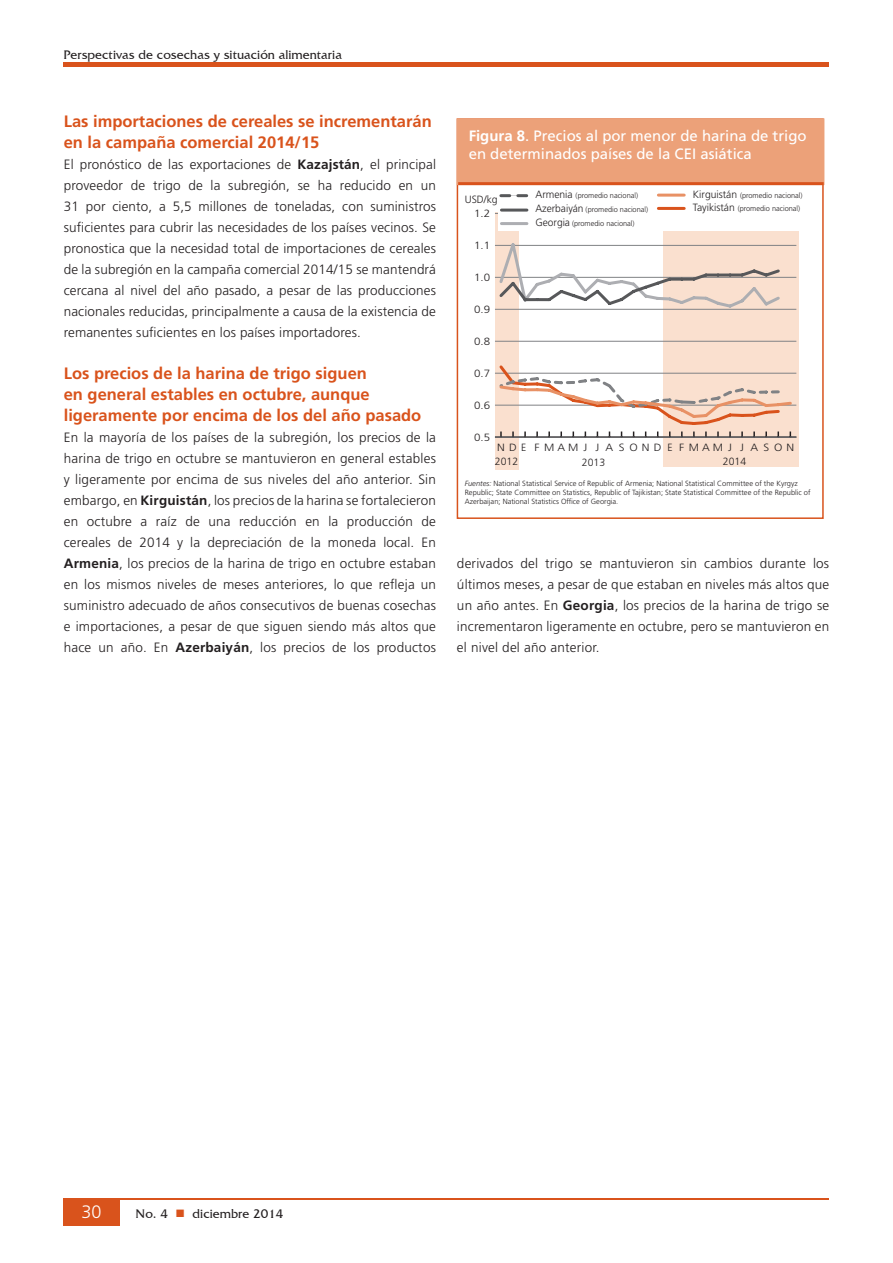
<style>
.page{position:relative;width:893px;height:1263px;background:#fff}
.page>*{position:absolute;margin:0;border:0;box-sizing:border-box;transform-origin:0 0}
.t1{font:300 18px "Frutiger LT Std";color:#fff}
.Heading3{font:700 16.5px/21px "Frutiger LT Std";color:#d9531c}
.t2{font:15px/18px "Frutiger LT Std";color:#fff}
.t3{font:300 15px "Frutiger LT Std";color:#fff}
.NewPara1{font:300 13.5px/21px "Frutiger LT Std";letter-spacing:.015em;color:#231f20;text-align:justify}
.t4{font:12.75px "Friz Quadrata IT Cby BT";color:#231f20}
.t5{font:300 10.5px/13.6px "Frutiger LT Std";letter-spacing:.375em;color:#231f20;scale:1.1 1}
.t6{font:300 10.5px "Frutiger LT Std";letter-spacing:.265em;color:#231f20;scale:1.1 1}
.t7{font:300 10.5px "Frutiger LT Std";letter-spacing:.265em;color:#231f20}
.t8{font:300 7.5px/9px "Frutiger LT Std";color:#231f20}
.s1{font-weight:700}
.s2{font-size:10.5px}
.s3{font-style:italic}
.s4{color:#d9531c}
</style>
<div class="page">
<hr style="left:63px;top:1198px;width:766px;height:2px;background:#d9531c">
<div style="left:63px;top:1200px;width:57px;height:26px;background:#d9531c"></div>
<hr style="left:63px;top:63px;width:766px;height:4px;background:#d9531c">
<div style="left:495px;top:213px;width:23px;height:257px;background:#fae0cf"></div>
<div style="left:664px;top:210px;width:135px;height:257px;background:#fae0cf"></div>
<hr style="left:495px;top:436px;width:301px;height:2px;background:#231f20">
<hr style="left:495px;top:437px;width:301px;height:1px;background:#808285">
<hr style="left:495px;top:405px;width:301px;height:1px;background:#808285">
<hr style="left:495px;top:373px;width:301px;height:1px;background:#808285">
<hr style="left:495px;top:341px;width:301px;height:1px;background:#808285">
<hr style="left:495px;top:309px;width:301px;height:1px;background:#808285">
<hr style="left:495px;top:277px;width:301px;height:1px;background:#808285">
<hr style="left:495px;top:245px;width:301px;height:1px;background:#808285">
<hr style="left:495px;top:213px;width:301px;height:1px;background:#808285">
<svg style="left:497px;top:241px;width:285px;height:69px"></svg>
<svg style="left:497px;top:363px;width:297px;height:74px"></svg>
<div style="left:457px;top:118px;width:367px;height:401px;border:2px solid #d9531c"></div>
<div style="left:457px;top:119px;width:367px;height:65px;background:#eca179"></div>
<div style="left:457px;top:118px;width:367px;height:67px;border:2px solid #eca179"></div>
<hr style="left:458px;top:182px;width:366px;height:3px;background:#d9531c">
<div style="left:498px;top:190px;width:307px;height:41px;background:#fff"></div>
<hr style="left:658px;top:194px;width:26px;height:3px;background:#e89165">
<hr style="left:658px;top:207px;width:26px;height:3px;background:#d9531c">
<svg style="left:501px;top:194px;width:9px;height:3px"></svg>
<svg style="left:518px;top:194px;width:9px;height:3px"></svg>
<hr style="left:501px;top:209px;width:26px;height:3px;background:#57585a">
<hr style="left:501px;top:222px;width:26px;height:3px;background:#adaeb2">
<p class="t4" style="left:63px;top:47px;width:280px">Perspectivas de cosechas y situación alimentaria</p>
<p class="Heading3" style="left:64px;top:111px;width:369px">Las importaciones de cereales se incrementarán en la campaña comercial 2014/15</p>
<p class="NewPara1" style="left:64px;top:154px;width:374px">El pronóstico de las exportaciones de <span class="s1">Kazajstán</span>, el principal proveedor de trigo de la subregión, se ha reducido en un 31 por ciento, a 5,5 millones de toneladas, con suministros suficientes para cubrir las necesidades de los países vecinos. Se pronostica que la necesidad total de importaciones de cereales de la subregión en la campaña comercial 2014/15 se mantendrá cercana al nivel del año pasado, a pesar de las producciones nacionales reducidas, principalmente a causa de la existencia de remanentes suficientes en los países importadores.</p>
<p class="Heading3" style="left:64px;top:363px;width:359px">Los precios de la harina de trigo siguen<br>en general estables en octubre, aunque ligeramente por encima de los del año pasado</p>
<p class="NewPara1" style="left:64px;top:427px;width:374px">En la mayoría de los países de la subregión, los precios de la harina de trigo en octubre se mantuvieron en general estables y ligeramente por encima de sus niveles del año anterior. Sin embargo, en <span class="s1">Kirguistán</span>, los precios de la harina se fortalecieron en octubre a raíz de una reducción en la producción de cereales de 2014 y la depreciación de la moneda local. En <span class="s1">Armenia</span>, los precios de la harina de trigo en octubre estaban en los mismos niveles de meses anteriores, lo que refleja un suministro adecuado de años consecutivos de buenas cosechas e importaciones, a pesar de que siguen siendo más altos que hace un año. En <span class="s1">Azerbaiyán</span>, los precios de los productos</p>
<p class="t2" style="left:469px;top:127px;width:339px"><span class="s1">Figura 8</span>. Precios al por menor de harina de trigo en determinados países de la CEI asiática</p>
<p class="t3" style="left:471px;top:144px;width:271px">Figura 4. Precios del maíz en determinados</p>
<p class="t7" style="left:465px;top:193px;width:34px">USD/kg</p>
<p class="t6" style="left:474px;top:208px;width:16px">1.2</p>
<p class="t6" style="left:474px;top:240px;width:16px">1.1</p>
<p class="t6" style="left:474px;top:272px;width:16px">1.0</p>
<p class="t6" style="left:474px;top:304px;width:16px">0.9</p>
<p class="t6" style="left:474px;top:335px;width:16px">0.8</p>
<p class="t6" style="left:474px;top:367px;width:16px">0.7</p>
<p class="t6" style="left:474px;top:399px;width:16px">0.6</p>
<p class="t6" style="left:474px;top:431px;width:16px">0.5</p>
<p class="t8" style="left:535px;top:191px;width:104px"><span class="s2">Armenia</span> (promedio nacional)</p>
<p class="t8" style="left:693px;top:191px;width:111px"><span class="s2">Kirguistán</span> (promedio nacional)</p>
<p class="t8" style="left:535px;top:203px;width:114px;line-height:13.6px"><span class="s2">Azerbaiyán</span> (promedio nacional)<br><span class="s2">Georgia</span> (promedio nacional)</p>
<p class="t8" style="left:693px;top:204px;width:109px"><span class="s2">Tayikistán</span> (promedio nacional)</p>
<p class="t7" style="left:521px;top:441px;width:7px">E</p>
<p class="t7" style="left:667px;top:441px;width:7px">E</p>
<p class="t5" style="left:495px;top:441px;width:273px">ND J FMAMJ J ASOND J FMAMJ J ASON<br>2012</p>
<p class="t7" style="left:582px;top:456px;width:25px">2013</p>
<p class="t7" style="left:723px;top:455px;width:25px">2014</p>
<p class="t8" style="left:465px;top:479px;width:347px"><span class="s3">Fuentes:</span> National Statistical Service of Republic of Armenia; National Statistical Committee of the Kyrgyz<br>Republic; State Committee on Statistics, Republic of Tajikistan; State Statistical Committee of the Republic of<br>Azerbaijan; National Statistics Office of Georgia.</p>
<p class="NewPara1" style="left:457px;top:553px;width:374px">derivados del trigo se mantuvieron sin cambios durante los últimos meses, a pesar de que estaban en niveles más altos que un año antes. En <span class="s1">Georgia</span>, los precios de la harina de trigo se incrementaron ligeramente en octubre, pero se mantuvieron en el nivel del año anterior.</p>
<h1 class="t1" style="left:82px;top:1201px;width:22px">30</h1>
<p class="t4" style="left:136px;top:1205px;width:149px">No. 4 <span class="s4">■</span> diciembre 2014</p>
</div>
